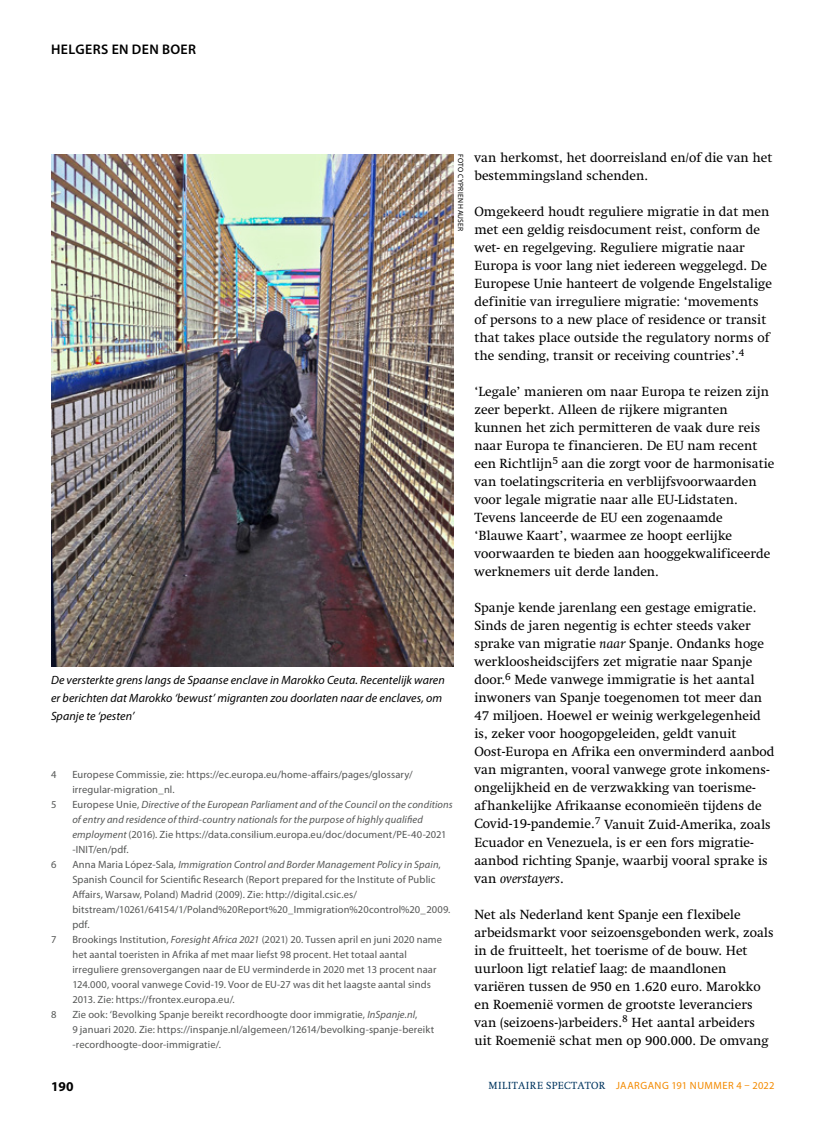
<style>
.page{position:relative;width:817px;height:1136px;background:#fff}
.page>*{position:absolute;margin:0;border:0;box-sizing:border-box;transform-origin:0 0}
.t1{font:600 13.95px "Myriad Pro";letter-spacing:.03em;color:#000}
.t2{font:13.5px/18px "Swift LT Std";color:#000}
.t3{font:700 13.5px "Myriad Pro";color:#000}
.t4{font:italic 12px/18px "Myriad Pro";letter-spacing:.005em;color:#000}
.t5{font:10.5px/15px "Myriad Pro";letter-spacing:.01em;color:#555756}
.t6{font:italic 10.5px/15px "Myriad Pro";letter-spacing:.01em;color:#555756}
.t7{font:10.5px "Myriad Pro";letter-spacing:.045em;color:#f38a00}
.t8{font:7.5px "Myriad Pro";letter-spacing:.03em;color:#000}
.s1{font-style:normal}
.s2{font-style:italic}
.s3{font-family:"Swift LT Std";color:#00355f}
</style>
<div class="page">
<img style="left:51px;top:154px;width:402px;height:512px">
<p class="t1" style="left:51px;top:40px;width:146px">HELGERS EN DEN BOER</p>
<p class="t8" style="left:465px;top:154px;width:79px;rotate:90deg">FOTO CYPRIEN HAUSER</p>
<p class="t4" style="left:51px;top:671px;width:395px">De versterkte grens langs de Spaanse enclave in Marokko Ceuta. Recentelijk waren er berichten dat Marokko ‘bewust’ migranten zou doorlaten naar de enclaves, om<br>Spanje te ‘pesten’</p>
<p class="t5" style="left:51px;top:766px;width:7px">4</p>
<p class="t5" style="left:72px;top:766px;width:342px">Europese Commissie, zie: https://ec.europa.eu/home-affairs/pages/glossary/ irregular-migration_nl.</p>
<p class="t5" style="left:51px;top:796px;width:7px">5</p>
<p class="t6" style="left:72px;top:796px;width:382px"><span class="s1">Europese Unie,</span> Directive of the European Parliament and of the Council on the conditions of entry and residence of third-country nationals for the purpose of highly qualified employment <span class="s1">(2016). Zie https://data.consilium.europa.eu/doc/document/PE-40-2021 -INIT/en/pdf.</span></p>
<p class="t5" style="left:51px;top:856px;width:7px">6</p>
<p class="t5" style="left:72px;top:856px;width:379px">Anna Maria López-Sala<span class="s2">, Immigration Control and Border Management Policy in Spain</span>, Spanish Council for Scientific Research (Report prepared for the Institute of Public Affairs, Warsaw, Poland) Madrid (2009). Zie: http://digital.csic.es/ bitstream/10261/64154/1/Poland%20Report%20_Immigration%20control%20_2009. pdf.</p>
<p class="t5" style="left:51px;top:931px;width:7px">7</p>
<p class="t5" style="left:72px;top:931px;width:371px">Brookings Institution, <span class="s2">Foresight Africa 2021</span> (2021) 20. Tussen april en juni 2020 name het aantal toeristen in Afrika af met maar liefst 98 procent. Het totaal aantal irreguliere grensovergangen naar de EU verminderde in 2020 met 13 procent naar 124.000, vooral vanwege Covid-19. Voor de EU-27 was dit het laagste aantal sinds 2013. Zie: https://frontex.europa.eu/.</p>
<p class="t5" style="left:51px;top:1006px;width:7px">8</p>
<p class="t5" style="left:72px;top:1006px;width:363px">Zie ook: ‘Bevolking Spanje bereikt recordhoogte door immigratie, <span class="s2">InSpanje.nl</span>,<br>9 januari 2020. Zie: https://inspanje.nl/algemeen/12614/bevolking-spanje-bereikt -recordhoogte-door-immigratie/.</p>
<p class="t2" style="left:474px;top:149px;width:299px">van herkomst, het doorreisland en/of die van het bestemmingsland schenden.</p>
<p class="t2" style="left:474px;top:203px;width:299px">Omgekeerd houdt reguliere migratie in dat men met een geldig reisdocument reist, conform de wet- en regelgeving. Reguliere migratie naar Europa is voor lang niet iedereen weggelegd. De Europese Unie hanteert de volgende Engelstalige definitie van irreguliere migratie: ‘movements of persons to a new place of residence or transit that takes place outside the regulatory norms of the sending, transit or receiving countries’.<sup>4</sup></p>
<p class="t2" style="left:474px;top:383px;width:301px">‘Legale’ manieren om naar Europa te reizen zijn zeer beperkt. Alleen de rijkere migranten kunnen het zich permitteren de vaak dure reis naar Europa te financieren. De EU nam recent een Richtlijn<sup>5</sup> aan die zorgt voor de harmonisatie van toelatingscriteria en verblijfsvoorwaarden voor legale migratie naar alle EU-Lidstaten.<br>Tevens lanceerde de EU een zogenaamde ‘Blauwe Kaart’, waarmee ze hoopt eerlijke voorwaarden te bieden aan hooggekwalificeerde werknemers uit derde landen.</p>
<p class="t2" style="left:474px;top:599px;width:301px">Spanje kende jarenlang een gestage emigratie.<br>Sinds de jaren negentig is echter steeds vaker sprake van migratie <span class="s2">naar</span> Spanje. Ondanks hoge werkloosheidscijfers zet migratie naar Spanje door.<sup>6</sup> Mede vanwege immigratie is het aantal inwoners van Spanje toegenomen tot meer dan 47 miljoen. Hoewel er weinig werkgelegenheid is, zeker voor hoogopgeleiden, geldt vanuit Oost-Europa en Afrika een onverminderd aanbod van migranten, vooral vanwege grote inkomens&shy;ongelijkheid en de verzwakking van toerisme&shy;afhankelijke Afrikaanse economieën tijdens de Covid-19-pandemie.<sup>7</sup> Vanuit Zuid-Amerika, zoals Ecuador en Venezuela, is er een fors migratie&shy;aanbod richting Spanje, waarbij vooral sprake is van <span class="s2">overstayers</span>.</p>
<p class="t2" style="left:474px;top:905px;width:301px">Net als Nederland kent Spanje een flexibele arbeidsmarkt voor seizoensgebonden werk, zoals in de fruitteelt, het toerisme of de bouw. Het uurloon ligt relatief laag: de maandlonen variëren tussen de 950 en 1.620 euro. Marokko en Roemenië vormen de grootste leveranciers van (seizoens-)arbeiders.<sup>8</sup> Het aantal arbeiders uit Roemenië schat men op 900.000. De omvang</p>
<p class="t3" style="left:51px;top:1077px;width:24px">190</p>
<p class="t7" style="left:488px;top:1078px;width:287px"><span class="s3">MILITAIRE SPECTATOR</span> JAARGANG 191 NUMMER 4 – 2022</p>
</div>
